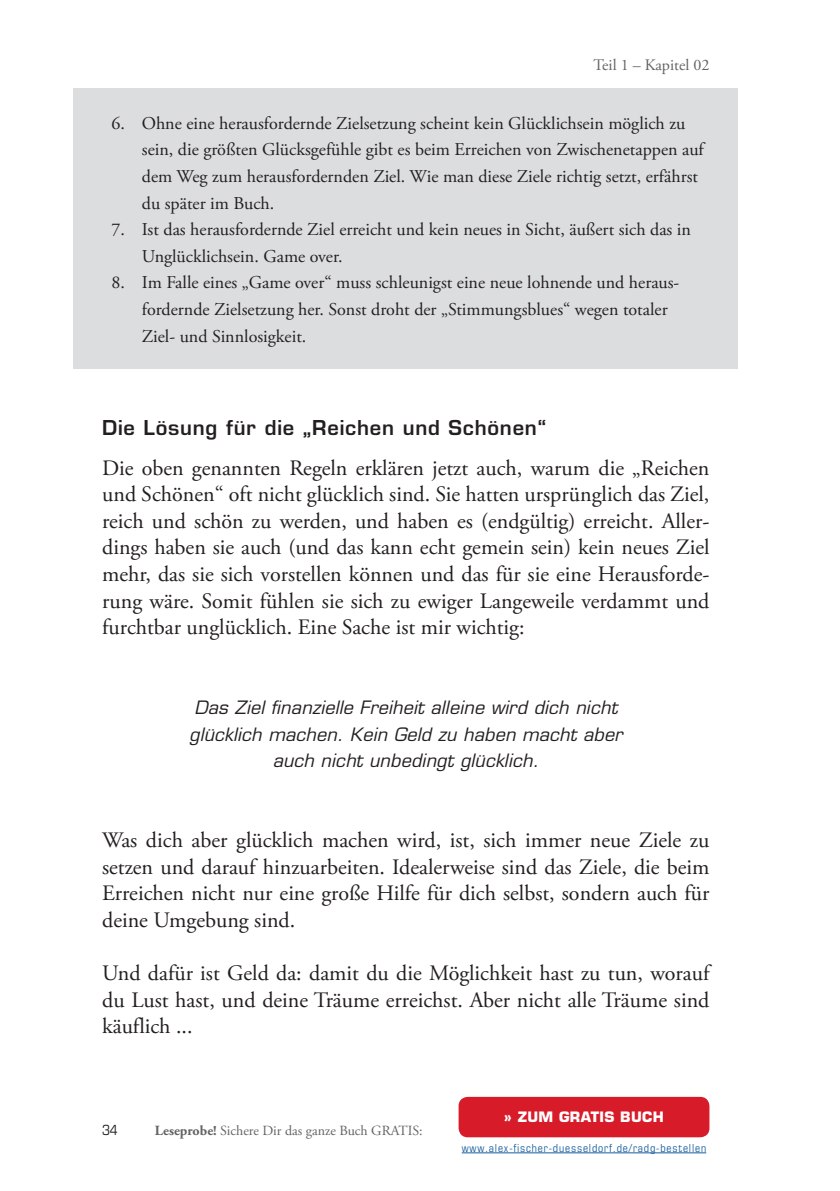
<style>
.page{position:relative;width:840px;height:1191px;background:#fff}
.page>*{position:absolute;margin:0;border:0;box-sizing:border-box;transform-origin:0 0}
.FT{font:22px/26.6px "Adobe Garamond Pro";color:#231f20;text-align:justify}
.FT-2{font:600 20px "Eurostile LT Std";letter-spacing:.04em;color:#231f20}
.t1{font:18px/26.6px "Adobe Garamond Pro";color:#231f20}
.Zitatabsatz{font:italic 18px "Eurostile LT Std";letter-spacing:.01em;color:#231f20}
.t2{font:16px "Adobe Garamond Pro";color:#636366}
.t3{font:14px "Adobe Garamond Pro";color:#636366}
.t4{font:700 14px "Eurostile LT Std";letter-spacing:.025em;color:#fff}
.t5{font:condensed 14px "Eurostile LT Std";color:#231f20}
.t6{font:condensed 11px "Eurostile LT Std";letter-spacing:.075em;color:#175d9e}
.s1{font-weight:700}
</style>
<div class="page">
<hr style="left:461px;top:1152px;width:244px;height:1px;background:#175d9e">
<div style="left:458px;top:1096px;width:251px;height:41px;background:#d81b29;border-radius:9px"></div>
<div style="left:74px;top:88px;width:663px;height:280px;background:#dcdddf"></div>
<p class="t2" style="left:593px;top:55px;width:117px">Teil 1 – Kapitel 02</p>
<p class="t1" style="left:142px;top:110px;width:563px;text-indent:-31px">6. Ohne eine herausfordernde Zielsetzung scheint kein Glücklichsein möglich zu sein, die größten Glücksgefühle gibt es beim Erreichen von Zwischenetappen auf dem Weg zum herausfordernden Ziel. Wie man diese Ziele richtig setzt, erfährst du später im Buch.</p>
<p class="t1" style="left:142px;top:217px;width:550px;text-indent:-31px">7. Ist das herausfordernde Ziel erreicht und kein neues in Sicht, äußert sich das in<br>Unglücklichsein. Game over.</p>
<p class="t1" style="left:142px;top:270px;width:538px;text-indent:-31px">8. Im Falle eines „Game over“ muss schleunigst eine neue lohnende und heraus&shy;fordernde Zielsetzung her. Sonst droht der „Stimmungsblues“ wegen totaler<br>Ziel- und Sinnlosigkeit.</p>
<p class="FT-2" style="left:102px;top:415px;width:445px">Die Lösung für die „Reichen und Schönen“</p>
<p class="FT" style="left:102px;top:455px;width:608px">Die oben genannten Regeln erklären jetzt auch, warum die „Reichen und Schönen“ oft nicht glücklich sind. Sie hatten ursprünglich das Ziel, reich und schön zu werden, und haben es (endgültig) erreicht. Aller&shy;dings haben sie auch (und das kann echt gemein sein) kein neues Ziel mehr, das sie sich vorstellen können und das für sie eine Herausforde&shy;rung wäre. Somit fühlen sie sich zu ewiger Langeweile verdammt und furchtbar unglücklich. Eine Sache ist mir wichtig:</p>
<p class="Zitatabsatz" style="left:194px;top:696px;width:424px">Das Ziel finanzielle Freiheit alleine wird dich nicht</p>
<p class="Zitatabsatz" style="left:189px;top:723px;width:434px">glücklich machen. Kein Geld zu haben macht aber</p>
<p class="Zitatabsatz" style="left:272px;top:750px;width:267px">auch nicht unbedingt glücklich.</p>
<p class="FT" style="left:102px;top:827px;width:608px">Was dich aber glücklich machen wird, ist, sich immer neue Ziele zu setzen und darauf hinzuarbeiten. Idealerweise sind das Ziele, die beim Erreichen nicht nur eine große Hilfe für dich selbst, sondern auch für deine Umgebung sind.</p>
<p class="FT" style="left:102px;top:960px;width:608px">Und dafür ist Geld da: damit du die Möglichkeit hast zu tun, worauf du Lust hast, und deine Träume erreichst. Aber nicht alle Träume sind käuflich ...</p>
<p class="t5" style="left:102px;top:1121px;width:17px">34</p>
<p class="t3" style="left:155px;top:1121px;width:269px"><span class="s1">Leseprobe!</span> Sichere Dir das ganze Buch GRATIS:</p>
<p class="t4" style="left:504px;top:1107px;width:161px">» ZUM GRATIS BUCH</p>
<p class="t6" style="left:461px;top:1141px;width:246px">www.alex-fischer-duesseldorf.de/radg-bestellen</p>
</div>
